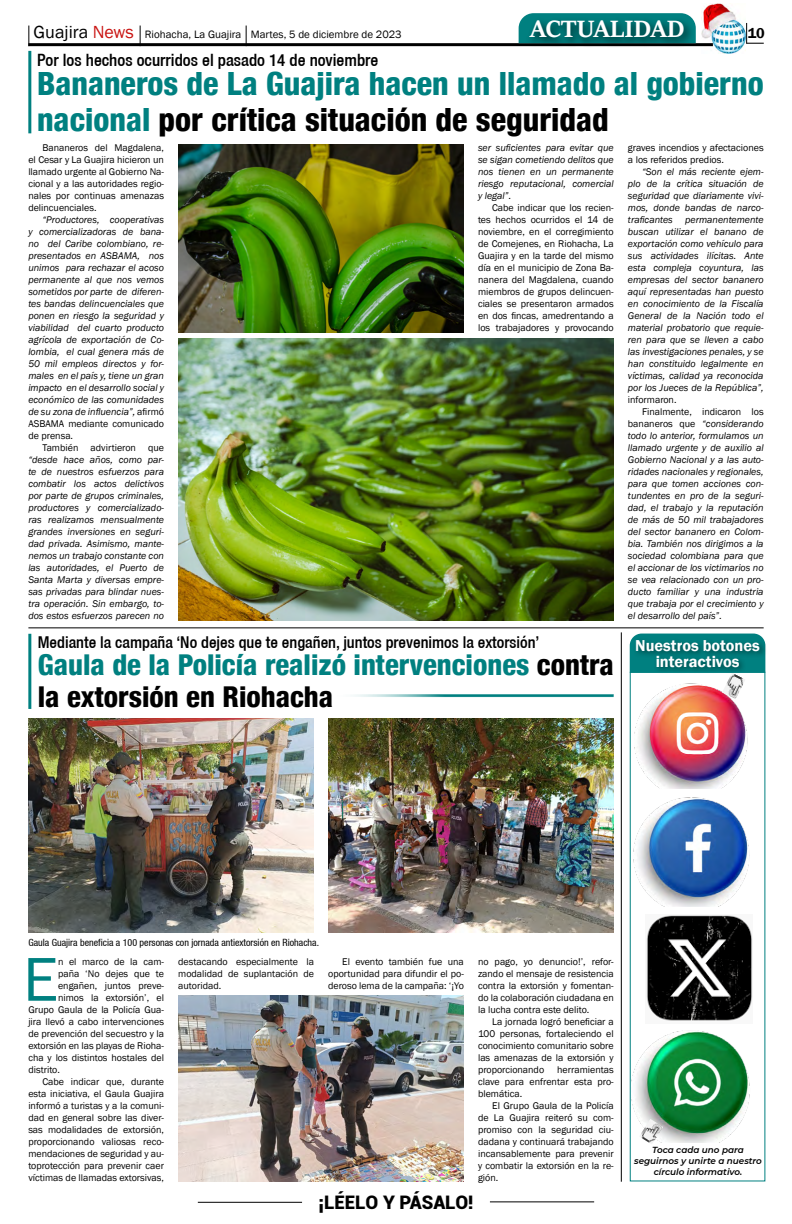
<style>
.page{position:relative;width:792px;height:1224px;background:#fff}
.page>*{position:absolute;margin:0;border:0;box-sizing:border-box;transform-origin:0 0}
.t1{font:64px "Franklin Gothic";color:#008080}
.t2{font:800 condensed 32px/35.4px "Helvetica 87";color:#008080}
.t3{font:800 condensed 28.7px/31.7px "Helvetica 87";color:#008080}
.t4{font:700 26px "Sitka Heading";color:#fff}
.t5{font:900 18.7px "Roboto";color:#000}
.t6{font:500 condensed 17px "Helvetica 67";color:#000}
.t7{font:500 condensed 16.3px "Helvetica 67";color:#000}
.t8{font:600 16.2px/16px "Franklin Gothic";color:#fff;text-align:center}
.t9{font:600 14.7px "Franklin Gothic";color:#000}
.t10{font:11px "Franklin Gothic";color:#000}
.t11{font:italic 10px/12px "Franklin Gothic";color:#000;text-align:justify}
.t12{font:10px/12px "Franklin Gothic";color:#000;text-align:justify}
.t13{font:condensed 10px "Helvetica 57";color:#000}
.t14{font:italic 600 8.8px/11px "Montserrat";color:#000;text-align:center}
.s1{font-size:18px}
.s2{font-size:18px;color:#c91311}
.s3{color:#000}
.s4{font-style:normal}
</style>
<div class="page">
<hr style="left:198px;top:1202px;width:104px;height:1px;background:#000">
<hr style="left:490px;top:1201px;width:104px;height:1px;background:#000">
<svg style="left:746px;top:23px;width:18px;height:21px"></svg>
<img style="left:702px;top:4px;width:43px;height:49px">
<hr style="left:28px;top:43px;width:685px;height:3px;background:#000">
<svg style="left:28px;top:26px;width:1px;height:20px"></svg>
<svg style="left:140px;top:26px;width:1px;height:18px"></svg>
<svg style="left:246px;top:26px;width:1px;height:18px"></svg>
<svg style="left:519px;top:13px;width:177px;height:30px"></svg>
<div style="left:525px;top:16px;width:169px;height:32px;background:#000;opacity:.75"></div>
<hr style="left:28px;top:628px;width:736px;height:1px;background:#000">
<hr style="left:332px;top:694px;width:282px;height:3px;background:#008080">
<hr style="left:28px;top:51px;width:3px;height:82px;background:#008080">
<img style="left:646px;top:915px;width:107px;height:105px">
<img style="left:633px;top:797px;width:117px;height:109px">
<img style="left:634px;top:683px;width:114px;height:105px">
<img style="left:722px;top:674px;width:23px;height:25px">
<img style="left:632px;top:1020px;width:118px;height:122px">
<img style="left:639px;top:1119px;width:24px;height:25px">
<svg style="left:630px;top:634px;width:132px;height:38px"></svg>
<div style="left:633px;top:637px;width:134px;height:37px;background:#000;opacity:.45"></div>
<hr style="left:621px;top:632px;width:1px;height:550px;background:#000">
<hr style="left:28px;top:634px;width:3px;height:75px;background:#008080">
<img style="left:328px;top:719px;width:286px;height:214px">
<img style="left:178px;top:996px;width:286px;height:186px">
<img style="left:28px;top:719px;width:286px;height:214px">
<img style="left:178px;top:339px;width:436px;height:281px">
<img style="left:178px;top:144px;width:286px;height:188px">
<p class="t10" style="left:34px;top:28px;width:370px"><span class="s1">Guajira</span> <span class="s2">News</span> Riohacha, La Guajira Martes, 5 de diciembre de 2023</p>
<h3 class="t4" style="left:530px;top:10px;width:156px">ACTUALIDAD</h3>
<h3 class="t9" style="left:748px;top:24px;width:19px">10</h3>
<h3 class="t6" style="left:37px;top:49px;width:343px">Por los hechos ocurridos el pasado 14 de noviembre</h3>
<h2 class="t2" style="left:37px;top:66px;width:728px">Bananeros de La Guajira hacen un llamado al gobierno nacional <span class="s3">por crítica situación de seguridad</span></h2>
<p class="t12" style="left:28px;top:142px;width:137px;text-indent:14px">Bananeros del Magdalena, el Cesar y La Guajira hicieron un llamado urgente al Gobierno Na&shy;cional y a las autoridades regio&shy;nales por continuas amenazas delincuenciales.</p>
<p class="t11" style="left:28px;top:214px;width:137px;text-indent:14px">“Productores, cooperativas y comercializadoras de bana&shy;no del Caribe colombiano, re&shy;presentados en ASBAMA, nos unimos para rechazar el acoso permanente al que nos vemos sometidos por parte de diferen&shy;tes bandas delincuenciales que ponen en riesgo la seguridad y viabilidad del cuarto producto agrícola de exportación de Co&shy;lombia, el cual genera más de 50 mil empleos directos y for&shy;males en el país y, tiene un gran impacto en el desarrollo social y económico de las comunidades de su zona de influencia”, <span class="s4">afirmó ASBAMA mediante comunicado de prensa.</span></p>
<p class="t12" style="left:43px;top:442px;width:123px">También advirtieron que</p>
<p class="t11" style="left:28px;top:454px;width:137px">“desde hace años, como par&shy;te de nuestros esfuerzos para combatir los actos delictivos por parte de grupos criminales, productores y comercializado&shy;ras realizamos mensualmente grandes inversiones en seguri&shy;dad privada. Asimismo, mante&shy;nemos un trabajo constante con las autoridades, el Puerto de Santa Marta y diversas empre&shy;sas privadas para blindar nues&shy;tra operación. Sin embargo, to&shy;dos estos esfuerzos parecen no</p>
<p class="t11" style="left:478px;top:142px;width:137px">ser suficientes para evitar que se sigan cometiendo delitos que nos tienen en un permanente riesgo reputacional, comercial y legal”.</p>
<p class="t12" style="left:478px;top:202px;width:137px;text-indent:14px">Cabe indicar que los recien&shy;tes hechos ocurridos el 14 de noviembre, en el corregimiento de Comejenes, en Riohacha, La Guajira y en la tarde del mismo día en el municipio de Zona Ba&shy;nanera del Magdalena, cuando miembros de grupos delincuen&shy;ciales se presentaron armados en dos fincas, amedrentando a los trabajadores y provocando</p>
<p class="t12" style="left:628px;top:142px;width:137px">graves incendios y afectaciones a los referidos predios.</p>
<p class="t11" style="left:628px;top:166px;width:137px;text-indent:14px">“Son el más reciente ejem&shy;plo de la crítica situación de seguridad que diariamente vivi&shy;mos, donde bandas de narco&shy;traficantes permanentemente buscan utilizar el banano de exportación como vehículo para sus actividades ilícitas. Ante esta compleja coyuntura, las empresas del sector bananero aquí representadas han puesto en conocimiento de la Fiscalía General de la Nación todo el material probatorio que requie&shy;ren para que se lleven a cabo las investigaciones penales, y se han constituido legalmente en víctimas, calidad ya reconocida por los Jueces de la República”,</p>
<p class="t12" style="left:628px;top:394px;width:50px">informaron.</p>
<p class="t12" style="left:642px;top:406px;width:123px">Finalmente, indicaron los</p>
<p class="t11" style="left:628px;top:418px;width:137px"><span class="s4">bananeros que</span> “considerando</p>
<p class="t11" style="left:628px;top:430px;width:137px">todo lo anterior, formulamos un</p>
<p class="t11" style="left:628px;top:442px;width:137px">llamado urgente y de auxilio al</p>
<p class="t11" style="left:628px;top:454px;width:137px">Gobierno Nacional y a las auto-</p>
<p class="t11" style="left:628px;top:466px;width:137px">ridades nacionales y regionales,</p>
<p class="t11" style="left:628px;top:478px;width:137px">para que tomen acciones con-</p>
<p class="t11" style="left:628px;top:490px;width:137px">tundentes en pro de la seguri-</p>
<p class="t11" style="left:628px;top:502px;width:137px">dad, el trabajo y la reputación</p>
<p class="t11" style="left:628px;top:514px;width:137px">de más de 50 mil trabajadores</p>
<p class="t11" style="left:628px;top:526px;width:137px">del sector bananero en Colom-</p>
<p class="t11" style="left:628px;top:538px;width:137px">bia. También nos dirigimos a la</p>
<p class="t11" style="left:628px;top:550px;width:137px">sociedad colombiana para que</p>
<p class="t11" style="left:628px;top:562px;width:137px">el accionar de los victimarios no</p>
<p class="t11" style="left:628px;top:574px;width:137px">se vea relacionado con un pro-</p>
<p class="t11" style="left:628px;top:586px;width:137px">ducto familiar y una industria</p>
<p class="t11" style="left:628px;top:598px;width:137px">que trabaja por el crecimiento y</p>
<p class="t11" style="left:628px;top:610px;width:95px">el desarrollo del país”.</p>
<h3 class="t7" style="left:38px;top:632px;width:503px">Mediante la campaña ‘No dejes que te engañen, juntos prevenimos la extorsión’</h3>
<h3 class="t3" style="left:38px;top:649px;width:577px">Gaula de la Policía realizó intervenciones <span class="s3">contra la extorsión en Riohacha</span></h3>
<h3 class="t8" style="left:635px;top:638px;width:126px">Nuestros botones interactivos</h3>
<p class="t13" style="left:28px;top:937px;width:292px">Gaula Guajira beneficia a 100 personas con jornada antiextorsión en Riohacha.</p>
<h1 class="t1" style="left:23px;top:940px;width:37px">E</h1>
<p class="t12" style="left:58px;top:956px;width:108px">n el marco de la cam-</p>
<p class="t12" style="left:58px;top:968px;width:108px">paña ‘No dejes que te</p>
<p class="t12" style="left:58px;top:980px;width:107px">engañen, juntos preve-</p>
<p class="t12" style="left:58px;top:992px;width:108px">nimos la extorsión’, el</p>
<p class="t12" style="left:28px;top:1004px;width:137px">Grupo Gaula de la Policía Gua-</p>
<p class="t12" style="left:28px;top:1016px;width:137px">jira llevó a cabo intervenciones</p>
<p class="t12" style="left:28px;top:1028px;width:137px">de prevención del secuestro y la</p>
<p class="t12" style="left:28px;top:1040px;width:137px">extorsión en las playas de Rioha-</p>
<p class="t12" style="left:28px;top:1052px;width:137px">cha y los distintos hostales del</p>
<p class="t12" style="left:28px;top:1064px;width:33px">distrito.</p>
<p class="t12" style="left:43px;top:1076px;width:123px">Cabe indicar que, durante</p>
<p class="t12" style="left:28px;top:1088px;width:137px">esta iniciativa, el Gaula Guajira</p>
<p class="t12" style="left:28px;top:1100px;width:137px">informó a turistas y a la comuni-</p>
<p class="t12" style="left:28px;top:1112px;width:137px">dad en general sobre las diver-</p>
<p class="t12" style="left:28px;top:1124px;width:137px">sas modalidades de extorsión,</p>
<p class="t12" style="left:28px;top:1136px;width:137px">proporcionando valiosas reco-</p>
<p class="t12" style="left:28px;top:1148px;width:137px">mendaciones de seguridad y au-</p>
<p class="t12" style="left:28px;top:1160px;width:137px">toprotección para prevenir caer</p>
<p class="t12" style="left:28px;top:1172px;width:137px">víctimas de llamadas extorsivas,</p>
<p class="t12" style="left:178px;top:956px;width:137px">destacando especialmente la modalidad de suplantación de autoridad.</p>
<p class="t12" style="left:328px;top:956px;width:137px;text-indent:14px">El evento también fue una oportunidad para difundir el po&shy;deroso lema de la campaña: ‘¡Yo</p>
<p class="t12" style="left:478px;top:956px;width:137px">no pago, yo denuncio!’, refor&shy;zando el mensaje de resistencia contra la extorsión y fomentan&shy;do la colaboración ciudadana en la lucha contra este delito.</p>
<p class="t12" style="left:478px;top:1016px;width:137px;text-indent:14px">La jornada logró beneficiar a 100 personas, fortaleciendo el conocimiento comunitario sobre las amenazas de la extorsión y proporcionando</p>
<p class="t12" style="left:478px;top:1064px;width:137px;text-indent:79px">herramientas clave para enfrentar esta pro&shy;blemática.</p>
<p class="t12" style="left:478px;top:1100px;width:137px;text-indent:14px">El Grupo Gaula de la Policía de La Guajira reiteró su com&shy;promiso con la seguridad ciu&shy;dadana y continuará trabajando incansablemente para prevenir y combatir la extorsión en la re&shy;gión.</p>
<h3 class="t5" style="left:318px;top:1189px;width:157px">¡LÉELO Y PÁSALO!</h3>
<p class="t14" style="left:634px;top:1144px;width:129px">Toca cada uno para seguirnos y unirte a nuestro círculo informativo.</p>
</div>
